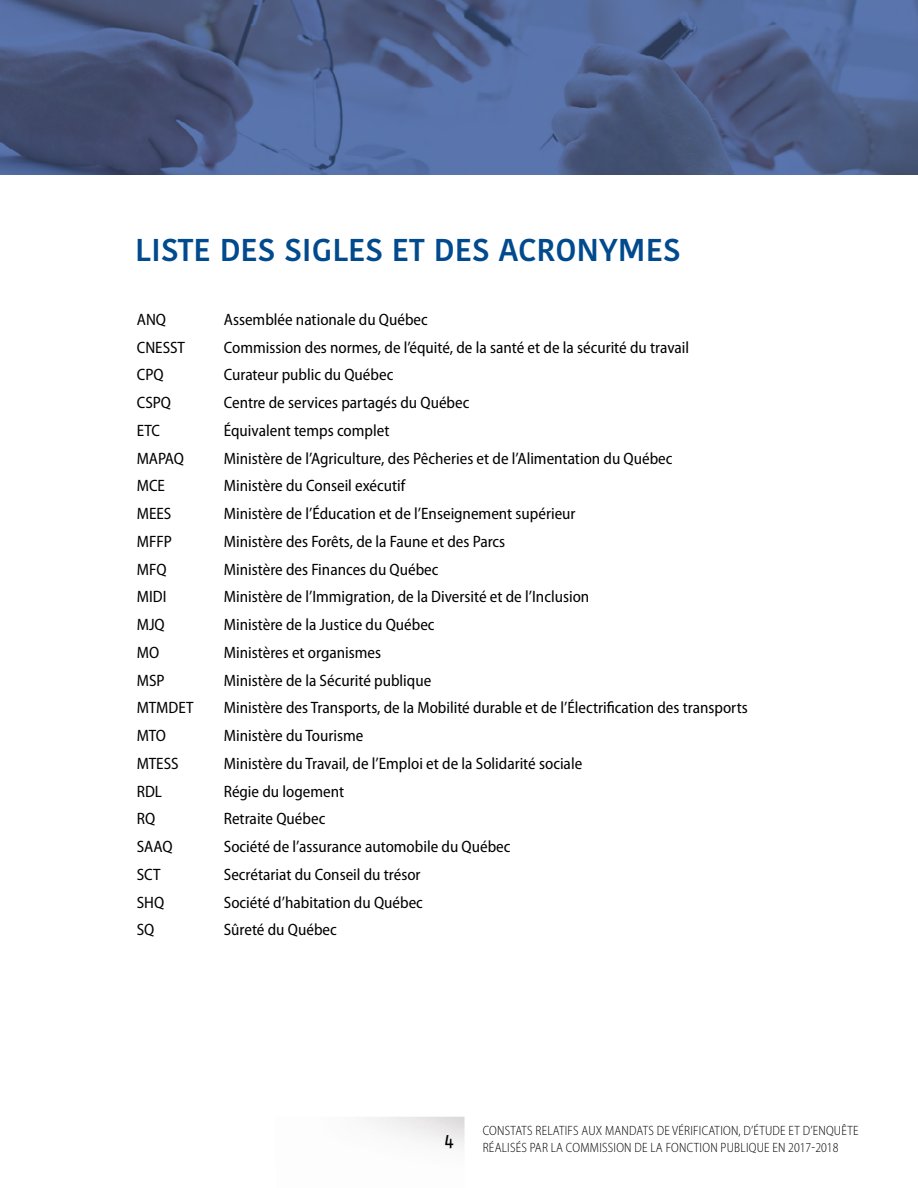
<style>
.page{position:relative;width:918px;height:1188px;background:#fff}
.page>*{position:absolute;margin:0;border:0;box-sizing:border-box;transform-origin:0 0}
.H2-titre_chapitre{font:500 31.5px "Kohinoor Devanagari";color:#004a8d}
.t1{font:19.5px "Fago Co";color:#000}
.P-texte-pleine_large{font:semi-condensed 16.5px "Myriad Pro";color:#000}
.t2{font:300 semi-condensed 13.5px/16.2px "Myriad Pro";letter-spacing:.02em;color:#000;scale:.95 1}
</style>
<div class="page">
<img style="left:367px;top:1117px;width:98px;height:30px">
<svg style="left:0;top:0;width:918px;height:175px;background:#4e608c"></svg>
<h2 class="H2-titre_chapitre" style="left:135px;top:232px;width:547px">LISTE DES SIGLES ET DES ACRONYMES</h2>
<p class="P-texte-pleine_large" style="left:137px;top:310px;width:31px">ANQ</p>
<p class="P-texte-pleine_large" style="left:224px;top:310px;width:206px">Assemblée nationale du Québec</p>
<p class="P-texte-pleine_large" style="left:137px;top:338px;width:50px">CNESST</p>
<p class="P-texte-pleine_large" style="left:224px;top:338px;width:467px">Commission des normes, de l’équité, de la santé et de la sécurité du travail</p>
<p class="P-texte-pleine_large" style="left:137px;top:366px;width:28px">CPQ</p>
<p class="P-texte-pleine_large" style="left:224px;top:366px;width:171px">Curateur public du Québec</p>
<p class="P-texte-pleine_large" style="left:137px;top:394px;width:36px">CSPQ</p>
<p class="P-texte-pleine_large" style="left:224px;top:394px;width:247px">Centre de services partagés du Québec</p>
<p class="P-texte-pleine_large" style="left:137px;top:421px;width:25px">ETC</p>
<p class="P-texte-pleine_large" style="left:224px;top:421px;width:167px">Équivalent temps complet</p>
<p class="P-texte-pleine_large" style="left:137px;top:449px;width:49px">MAPAQ</p>
<p class="P-texte-pleine_large" style="left:224px;top:449px;width:450px">Ministère de l’Agriculture, des Pêcheries et de l’Alimentation du Québec</p>
<p class="P-texte-pleine_large" style="left:137px;top:477px;width:30px">MCE</p>
<p class="P-texte-pleine_large" style="left:224px;top:477px;width:183px">Ministère du Conseil exécutif</p>
<p class="P-texte-pleine_large" style="left:137px;top:505px;width:36px">MEES</p>
<p class="P-texte-pleine_large" style="left:224px;top:505px;width:353px">Ministère de l’Éducation et de l’Enseignement supérieur</p>
<p class="P-texte-pleine_large" style="left:137px;top:532px;width:37px">MFFP</p>
<p class="P-texte-pleine_large" style="left:224px;top:532px;width:283px">Ministère des Forêts, de la Faune et des Parcs</p>
<p class="P-texte-pleine_large" style="left:137px;top:560px;width:31px">MFQ</p>
<p class="P-texte-pleine_large" style="left:224px;top:560px;width:216px">Ministère des Finances du Québec</p>
<p class="P-texte-pleine_large" style="left:137px;top:588px;width:31px">MIDI</p>
<p class="P-texte-pleine_large" style="left:224px;top:588px;width:367px">Ministère de l’Immigration, de la Diversité et de l’Inclusion</p>
<p class="P-texte-pleine_large" style="left:137px;top:616px;width:29px">MJQ</p>
<p class="P-texte-pleine_large" style="left:224px;top:616px;width:212px">Ministère de la Justice du Québec</p>
<p class="P-texte-pleine_large" style="left:137px;top:643px;width:24px">MO</p>
<p class="P-texte-pleine_large" style="left:224px;top:643px;width:159px">Ministères et organismes</p>
<p class="P-texte-pleine_large" style="left:137px;top:671px;width:29px">MSP</p>
<p class="P-texte-pleine_large" style="left:224px;top:671px;width:209px">Ministère de la Sécurité publique</p>
<p class="P-texte-pleine_large" style="left:137px;top:699px;width:58px">MTMDET</p>
<p class="P-texte-pleine_large" style="left:224px;top:699px;width:525px">Ministère des Transports, de la Mobilité durable et de l’Électrification des transports</p>
<p class="P-texte-pleine_large" style="left:137px;top:727px;width:31px">MTO</p>
<p class="P-texte-pleine_large" style="left:224px;top:727px;width:141px">Ministère du Tourisme</p>
<p class="P-texte-pleine_large" style="left:137px;top:754px;width:43px">MTESS</p>
<p class="P-texte-pleine_large" style="left:224px;top:754px;width:360px">Ministère du Travail, de l’Emploi et de la Solidarité sociale</p>
<p class="P-texte-pleine_large" style="left:137px;top:782px;width:27px">RDL</p>
<p class="P-texte-pleine_large" style="left:224px;top:782px;width:122px">Régie du logement</p>
<p class="P-texte-pleine_large" style="left:137px;top:810px;width:20px">RQ</p>
<p class="P-texte-pleine_large" style="left:224px;top:810px;width:103px">Retraite Québec</p>
<p class="P-texte-pleine_large" style="left:137px;top:838px;width:37px">SAAQ</p>
<p class="P-texte-pleine_large" style="left:224px;top:838px;width:288px">Société de l’assurance automobile du Québec</p>
<p class="P-texte-pleine_large" style="left:137px;top:865px;width:25px">SCT</p>
<p class="P-texte-pleine_large" style="left:224px;top:865px;width:198px">Secrétariat du Conseil du trésor</p>
<p class="P-texte-pleine_large" style="left:137px;top:893px;width:29px">SHQ</p>
<p class="P-texte-pleine_large" style="left:224px;top:893px;width:201px">Société d’habitation du Québec</p>
<p class="P-texte-pleine_large" style="left:137px;top:921px;width:19px">SQ</p>
<p class="P-texte-pleine_large" style="left:224px;top:921px;width:115px">Sûreté du Québec</p>
<p class="t1" style="left:445px;top:1129px;width:10px">4</p>
<p class="t2" style="left:483px;top:1123px;width:397px">CONSTATS RELATIFS AUX MANDATS DE VÉRIFICATION, D’ÉTUDE ET D’ENQUÊTE<br>RÉALISÉS PAR LA COMMISSION DE LA FONCTION PUBLIQUE EN 2017-2018</p>
</div>
